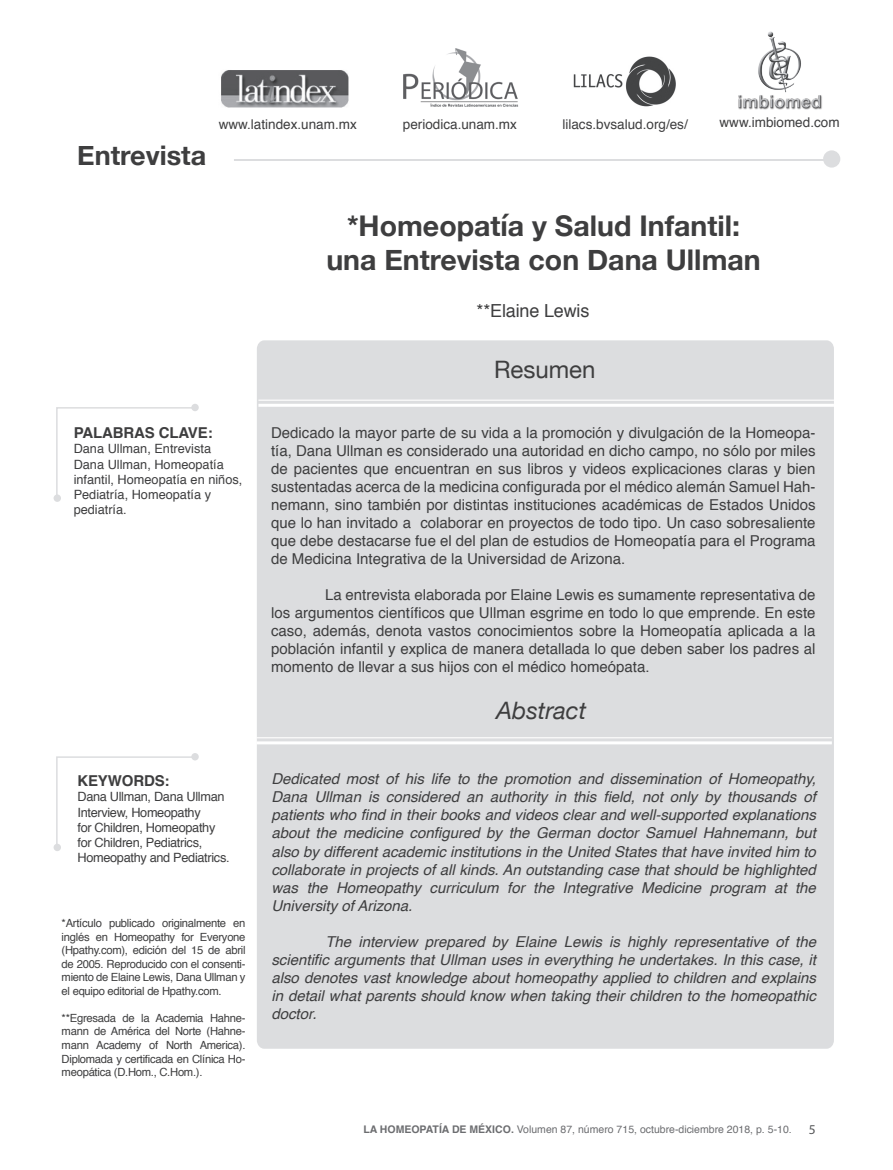
<style>
.page{position:relative;width:893px;height:1170px;background:#fff}
.page>*{position:absolute;margin:0;border:0;box-sizing:border-box;transform-origin:0 0}
.t1{font:700 28.5px "Helvetica Neue";color:#3e3e3f}
.t2{font:700 27px "Helvetica Neue";color:#3e3e3f}
.t3{font:italic 24px "Helvetica Neue";color:#3e3e3f}
.t4{font:24px "Helvetica Neue";color:#3e3e3f}
.t5{font:18px "Helvetica";letter-spacing:-.01em;color:#3e3e3f}
.t6{font:15px/18px "Helvetica";color:#3e3e3f;text-align:justify}
.t7{font:italic 15px/18px "Helvetica";color:#3e3e3f;text-align:justify}
.t8{font:700 15px "Helvetica";letter-spacing:-.01em;color:#3e3e3f}
.t9{font:13.5px "Helvetica";color:#3e3e3f}
.t10{font:13.5px "Myriad Pro";color:#57585a}
.t11{font:12.75px/15.3px "Helvetica";letter-spacing:-.025em;color:#3e3e3f}
.t12{font:12.75px/15.3px "Helvetica";color:#3e3e3f}
.t13{font:11.25px/13.5px "Helvetica";letter-spacing:-.025em;color:#3e3e3f;text-align:justify}
.t14{font:10.5px "Helvetica";color:#6c6d70}
.s1{font-weight:700}
</style>
<div class="page">
<div style="left:257px;top:340px;width:577px;height:708px;background:#dcdddf"></div>
<hr style="left:258px;top:404px;width:576px;height:3px;background:#fff">
<hr style="left:258px;top:399px;width:576px;height:2px;background:#fff">
<hr style="left:213px;top:159px;width:613px;height:1px;background:#dcdddf">
<div style="left:823px;top:150px;width:17px;height:18px;background:#dcdddf;border-radius:50%"></div>
<div style="left:206px;top:148px;width:28px;height:21px;background:#fff"></div>
<img style="left:221px;top:70px;width:128px;height:38px">
<img style="left:403px;top:48px;width:115px;height:59px">
<img style="left:573px;top:56px;width:103px;height:51px">
<img style="left:738px;top:31px;width:84px;height:79px">
<div style="left:191px;top:404px;width:8px;height:7px;background:#dcdddf;border-radius:50%"></div>
<svg style="left:56px;top:406px;width:136px;height:88px"></svg>
<div style="left:54px;top:494px;width:7px;height:8px;background:#dcdddf;border-radius:50%"></div>
<hr style="left:256px;top:741px;width:576px;height:3px;background:#fff">
<hr style="left:256px;top:737px;width:576px;height:1px;background:#fff">
<div style="left:191px;top:753px;width:8px;height:7px;background:#dcdddf;border-radius:50%"></div>
<svg style="left:56px;top:755px;width:140px;height:95px"></svg>
<div style="left:54px;top:843px;width:7px;height:8px;background:#dcdddf;border-radius:50%"></div>
<p class="t2" style="left:77px;top:135px;width:131px">Entrevista</p>
<p class="t9" style="left:219px;top:114px;width:140px">www.latindex.unam.mx</p>
<p class="t9" style="left:403px;top:114px;width:116px">periodica.unam.mx</p>
<p class="t9" style="left:562px;top:114px;width:127px">lilacs.bvsalud.org/es/</p>
<p class="t9" style="left:719px;top:112px;width:122px">www.imbiomed.com</p>
<p class="t1" style="left:347px;top:203px;width:395px">*Homeopatía y Salud Infantil:</p>
<p class="t1" style="left:326px;top:238px;width:436px">una Entrevista con Dana Ullman</p>
<p class="t5" style="left:477px;top:297px;width:114px">**Elaine Lewis</p>
<p class="t4" style="left:494px;top:351px;width:103px">Resumen</p>
<p class="t8" style="left:74px;top:420px;width:141px">PALABRAS CLAVE:</p>
<p class="t12" style="left:74px;top:441px;width:170px">Dana Ullman, Entrevista<br>Dana Ullman, Homeopatía infantil, Homeopatía en niños,<br>Pediatría, Homeopatía y pediatría.</p>
<p class="t8" style="left:77px;top:768px;width:94px">KEYWORDS:</p>
<p class="t11" style="left:77px;top:789px;width:154px">Dana Ullman, Dana Ullman<br>Interview, Homeopathy<br>for Children, Homeopathy for Children, Pediatrics,<br>Homeopathy and Pediatrics.</p>
<p class="t13" style="left:62px;top:917px;width:185px">*Artículo publicado originalmente en inglés en Homeopathy for Everyone (Hpathy.com), edición del 15 de abril de 2005. Reproducido con el consenti&shy;miento de Elaine Lewis, Dana Ullman y el equipo editorial de Hpathy.com.</p>
<p class="t13" style="left:62px;top:1011px;width:185px">**Egresada de la Academia Hahne&shy;mann de América del Norte (Hahne&shy;mann Academy of North America).<br>Diplomada y certificada en Clínica Ho&shy;meopática (D.Hom., C.Hom.).</p>
<p class="t6" style="left:271px;top:424px;width:546px">Dedicado la mayor parte de su vida a la promoción y divulgación de la Homeopa&shy;tía, Dana Ullman es considerado una autoridad en dicho campo, no sólo por miles de pacientes que encuentran en sus libros y videos explicaciones claras y bien sustentadas acerca de la medicina configurada por el médico alemán Samuel Hah&shy;nemann, sino también por distintas instituciones académicas de Estados Unidos que lo han invitado a colaborar en proyectos de todo tipo. Un caso sobresaliente que debe destacarse fue el del plan de estudios de Homeopatía para el Programa de Medicina Integrativa de la Universidad de Arizona.</p>
<p class="t6" style="left:271px;top:586px;width:546px;text-indent:54px">La entrevista elaborada por Elaine Lewis es sumamente representativa de los argumentos científicos que Ullman esgrime en todo lo que emprende. En este caso, además, denota vastos conocimientos sobre la Homeopatía aplicada a la población infantil y explica de manera detallada lo que deben saber los padres al momento de llevar a sus hijos con el médico homeópata.</p>
<p class="t3" style="left:496px;top:693px;width:92px">Abstract</p>
<p class="t7" style="left:271px;top:770px;width:546px">Dedicated most of his life to the promotion and dissemination of Homeopathy, Dana Ullman is considered an authority in this field, not only by thousands of patients who find in their books and videos clear and well-supported explanations about the medicine configured by the German doctor Samuel Hahnemann, but also by different academic institutions in the United States that have invited him to collaborate in projects of all kinds. An outstanding case that should be highlighted was the Homeopathy curriculum for the Integrative Medicine program at the University of Arizona.</p>
<p class="t7" style="left:271px;top:932px;width:546px;text-indent:54px">The interview prepared by Elaine Lewis is highly representative of the scientific arguments that Ullman uses in everything he undertakes. In this case, it also denotes vast knowledge about homeopathy applied to children and explains in detail what parents should know when taking their children to the homeopathic doctor.</p>
<p class="t14" style="left:363px;top:1120px;width:430px"><span class="s1">LA HOMEOPATÍA DE MÉXICO.</span> Volumen 87, número 715, octubre-diciembre 2018, p. 5-10.</p>
<p class="t10" style="left:809px;top:1120px;width:8px">5</p>
</div>
